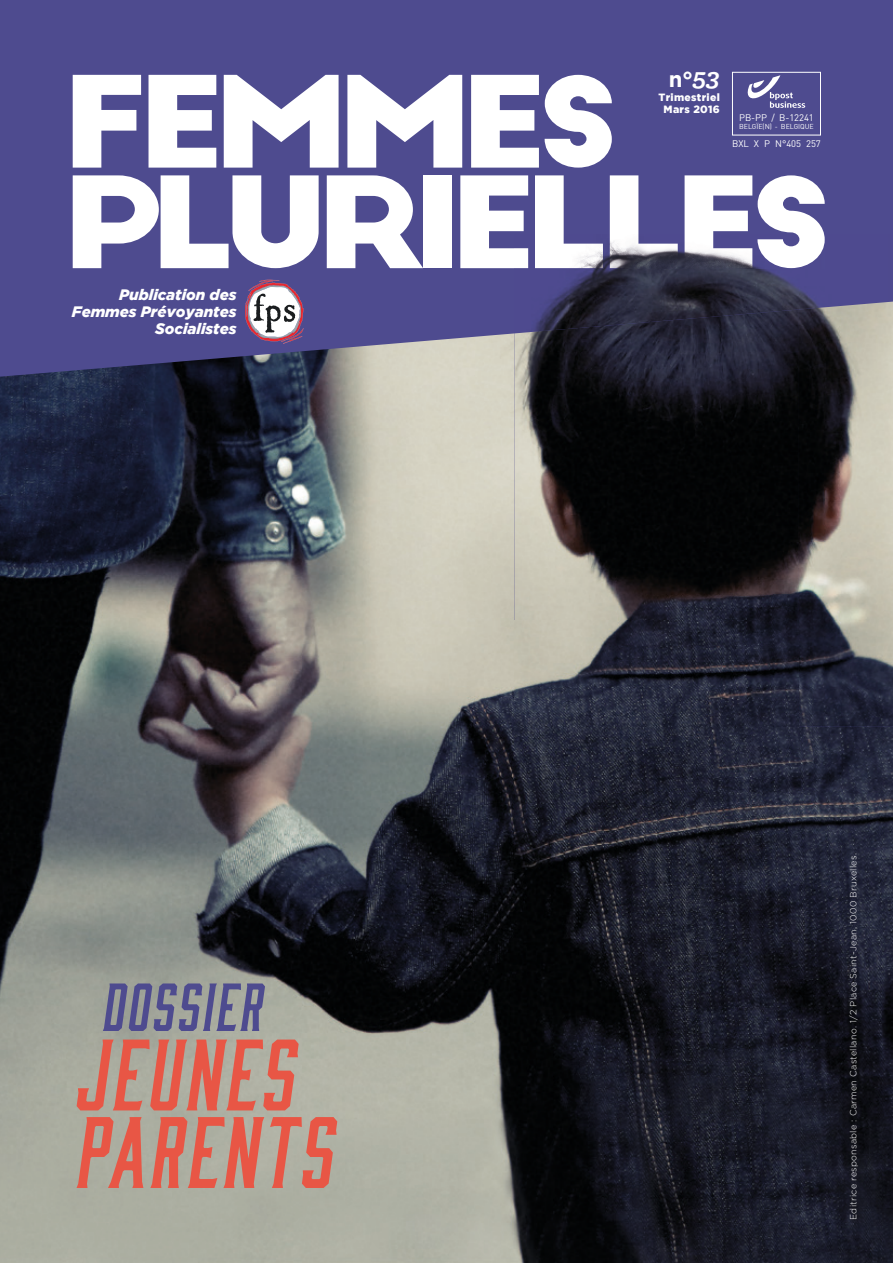
<style>
.page{position:relative;width:893px;height:1263px;background:#fff}
.page>*{position:absolute;margin:0;border:0;box-sizing:border-box;transform-origin:0 0}
.t1{font:123.6px/100.5px "Big John";letter-spacing:-.095em;color:#fff;scale:1.18 1}
.t2{font:italic 93.3px/77.6px "Bourbon";letter-spacing:.04em;color:#e85645}
.t3{font:italic 62.55px "Bourbon";letter-spacing:.04em;color:#4e4b8f}
.t4{font:italic 700 27px "Klinic Slab";color:#fff}
.t5{font:italic 900 15.15px/17.2px "Gotham";letter-spacing:-.005em;color:#fff;text-align:right}
.t6{font:900 10.5px/12px "Gotham";letter-spacing:.03em;color:#fff;text-align:center}
.t7{font:9.45px "DIN";letter-spacing:-.005em;color:#fff}
.t8{font:300 9px "Gotham";letter-spacing:.03em;color:#fff}
.t9{font:7.05px "DIN";letter-spacing:-.005em;color:#fff}
.s1{font-family:"Gotham";font-style:normal;font-size:22.05px}
.s2{font-family:"Gotham";font-weight:900;font-style:normal;font-size:22.05px}
</style>
<div class="page">
<div style="left:0;top:0;width:893px;height:333px;background:#4e4b8f"></div>
<img style="left:0;top:333px;width:893px;height:930px">
<svg style="left:245px;top:280px;width:59px;height:64px"></svg>
<div style="left:732px;top:72px;width:89px;height:63px;border:1px solid #fff"></div>
<svg style="left:748px;top:75px;width:57px;height:33px;background:#7471a7"></svg>
<img style="left:514px;top:235px;width:379px;height:74px">
<img style="left:514px;top:309px;width:284px;height:418px">
<img style="left:798px;top:302px;width:95px;height:425px">
<img style="left:514px;top:235px;width:311px;height:33px">
<h3 class="t4" style="left:669px;top:59px;width:53px"><span class="s1">n</span><span class="s2">°</span>53</h3>
<h1 class="t1" style="left:62px;top:77px;width:656px">FEMMES<br>PLURIELLES</h1>
<h3 class="t5" style="left:72px;top:285px;width:166px">Publication des<br>Femmes Prévoyantes<br>Socialistes</h3>
<p class="t6" style="left:659px;top:91px;width:63px">Trimestriel<br>Mars 2016</p>
<p class="t7" style="left:739px;top:111px;width:76px">PB-PP / B-12241</p>
<p class="t9" style="left:739px;top:122px;width:76px">BELGÏE(N) - BELGIQUE</p>
<p class="t7" style="left:732px;top:138px;width:90px">BXL X P N°405 257</p>
<h3 class="t3" style="left:101px;top:969px;width:161px">DOSSIER</h3>
<h2 class="t2" style="left:74px;top:1031px;width:259px">JEUNES<br>PARENTS</h2>
<p class="t8" style="left:848px;top:1220px;width:368px;rotate:-90deg">Editrice responsable : Carmen Castellano. 1/2 Place Saint-Jean, 1000 Bruxelles.</p>
</div>
